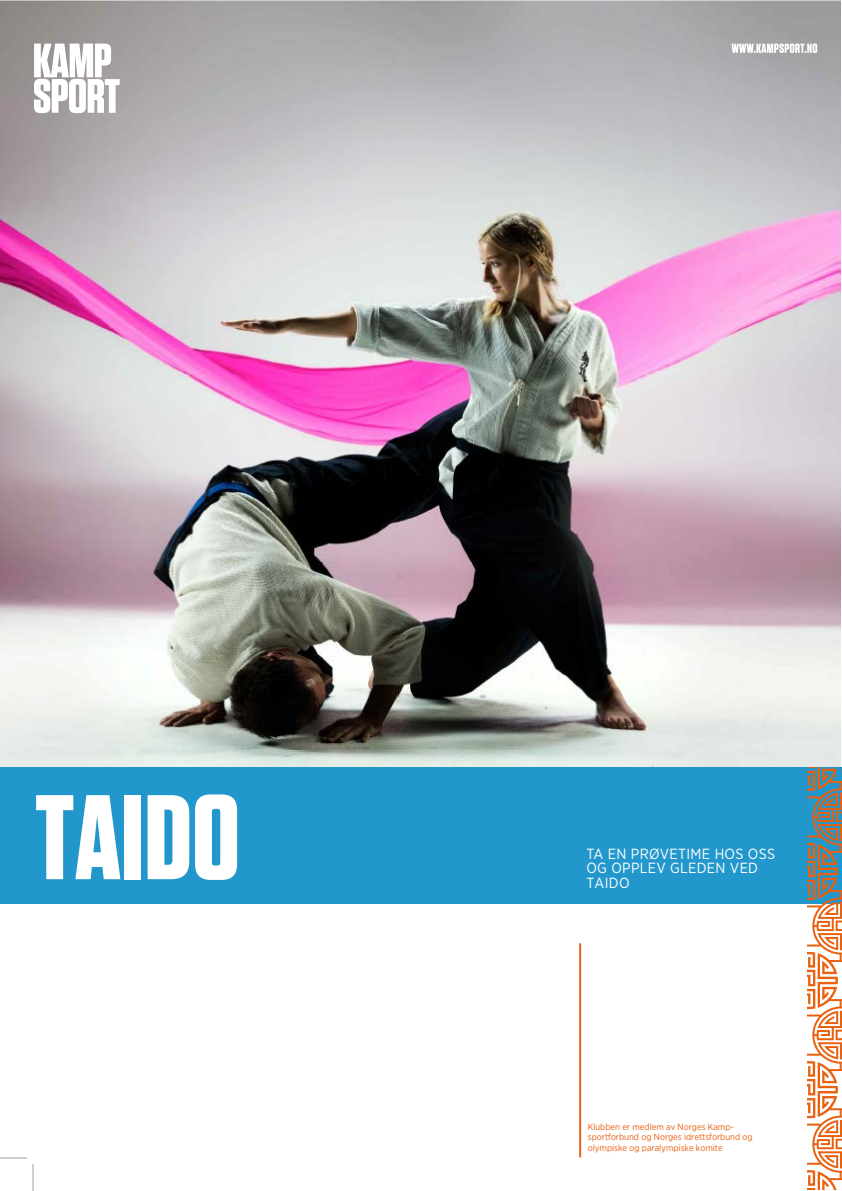
<style>
.page{position:relative;width:842px;height:1191px;background:#fff}
.page>*{position:absolute;margin:0;border:0;box-sizing:border-box;transform-origin:0 0}
.t1{font:700 120px "Tungsten";color:#fff}
.t2{font:14.7px/14.3px "Gotham Narrow";letter-spacing:.02em;color:#fff}
.t3{font:9px/10.8px "Gotham Narrow";color:#e95f0f}
</style>
<div class="page">
<svg style="left:0;top:1157px;width:27px;height:1px"></svg>
<hr style="left:579px;top:943px;width:2px;height:214px;background:#e96023">
<img style="left:0;top:0;width:840px;height:767px">
<svg style="left:731px;top:44px;width:86px;height:9px"></svg>
<svg style="left:34px;top:44px;width:86px;height:69px"></svg>
<div style="left:0;top:767px;width:842px;height:136px;background:#2297cc"></div>
<svg style="left:808px;top:767px;width:34px;height:422px"></svg>
<h1 class="t1" style="left:35px;top:773px;width:206px">TAIDO</h1>
<h2 class="t2" style="left:586px;top:846px;width:190px">Ta eN prøveTime hos oss og opplev gledeN ved<br>TAIDO</h2>
<p class="t3" style="left:588px;top:1120px;width:166px">Klubben er medlem av Norges Kamp&shy;sportforbund og Norges idrettsforbund og olympiske og paralympiske komite</p>
</div>
